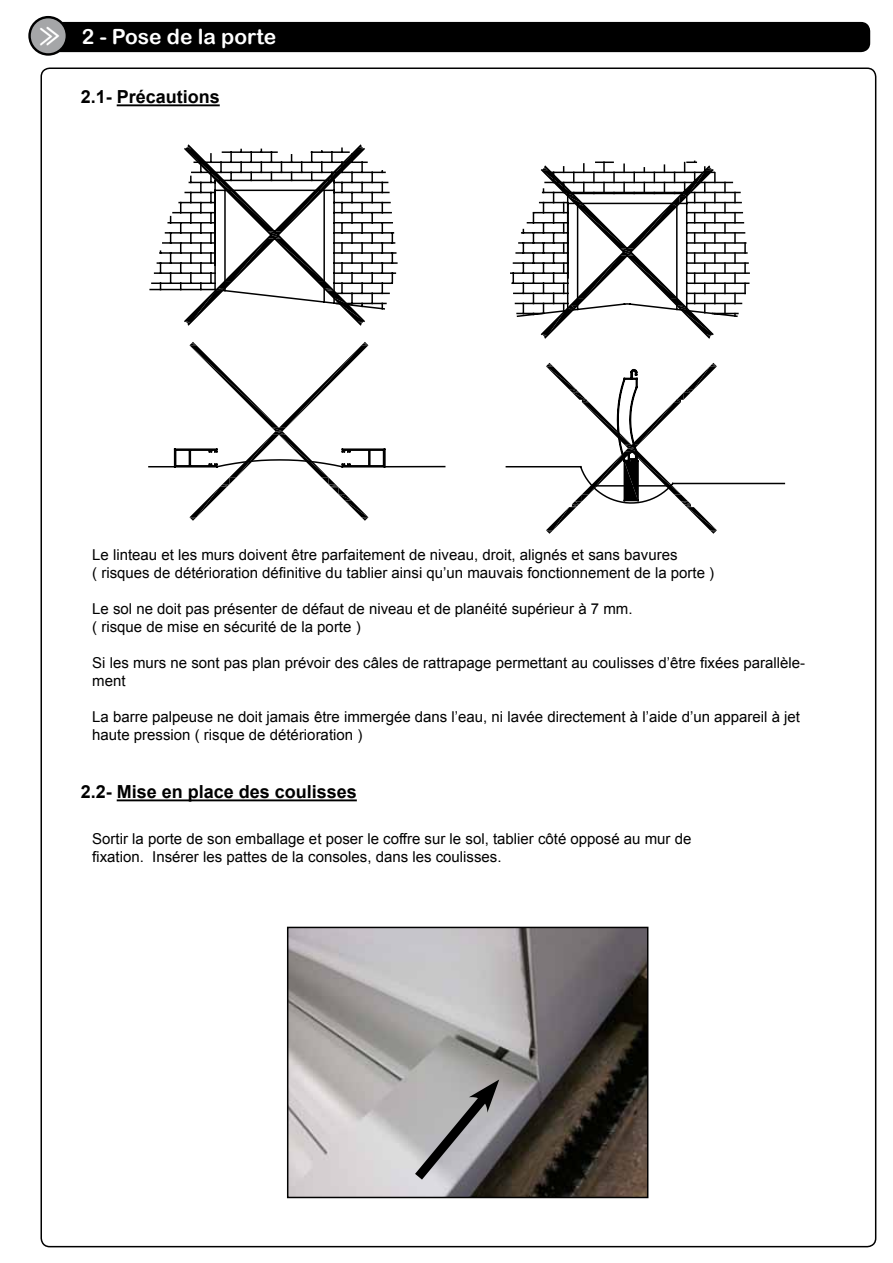
<style>
.page{position:relative;width:893px;height:1263px;background:#fff}
.page>*{position:absolute;margin:0;border:0;box-sizing:border-box;transform-origin:0 0}
.t1{font:30.75px "Technic";color:#fff}
.t2{font:21px "Arial Rounded MT Bold";color:#fff}
.t3{font:700 18px "Arial";color:#000}
.t4{font:15px/18px "Arial";color:#000}
.s1{font-size:32.4px}
</style>
<div class="page">
<div style="left:42px;top:23px;width:827px;height:28px;background:#000;border-radius:9px"></div>
<div style="left:41px;top:22px;width:829px;height:30px;border:2px solid #000;border-radius:9px"></div>
<div style="left:30px;top:17px;width:37px;height:37px;background:#a5a6a8;border-radius:50%"></div>
<div style="left:28px;top:16px;width:40px;height:40px;border:2px solid #000;border-radius:50%"></div>
<img style="left:290px;top:930px;width:355px;height:265px">
<div style="left:287px;top:927px;width:361px;height:271px;border:2px solid #000"></div>
<svg style="left:185px;top:146px;width:179px;height:43px"></svg>
<svg style="left:542px;top:167px;width:171px;height:22px"></svg>
<svg style="left:189px;top:504px;width:180px;height:17px"></svg>
<svg style="left:546px;top:504px;width:171px;height:30px"></svg>
<svg style="left:148px;top:189px;width:638px;height:315px"></svg>
<hr style="left:117px;top:104px;width:103px;height:2px;background:#000">
<hr style="left:117px;top:799px;width:240px;height:2px;background:#000">
<svg style="left:406px;top:1079px;width:94px;height:110px"></svg>
<h1 class="t1" style="left:39px;top:19px;width:26px">&gt;<span class="s1">&gt;</span></h1>
<h2 class="t2" style="left:82px;top:24px;width:196px">2 - Pose de la porte</h2>
<p class="t3" style="left:81px;top:85px;width:141px">2.1- Précautions</p>
<p class="t4" style="left:92px;top:546px;width:623px">Le linteau et les murs doivent être parfaitement de niveau, droit, alignés et sans bavures<br>( risques de détérioration définitive du tablier ainsi qu’un mauvais fonctionnement de la porte )</p>
<p class="t4" style="left:92px;top:600px;width:542px">Le sol ne doit pas présenter de défaut de niveau et de planéité supérieur à 7 mm. ( risque de mise en sécurité de la porte )</p>
<p class="t4" style="left:92px;top:654px;width:714px">Si les murs ne sont pas plan prévoir des câles de rattrapage permettant au coulisses d’être fixées parallèle&shy;ment</p>
<p class="t4" style="left:92px;top:708px;width:709px">La barre palpeuse ne doit jamais être immergée dans l’eau, ni lavée directement à l’aide d’un appareil à jet haute pression ( risque de détérioration )</p>
<p class="t3" style="left:81px;top:780px;width:278px">2.2- Mise en place des coulisses</p>
<p class="t4" style="left:92px;top:830px;width:601px">Sortir la porte de son emballage et poser le coffre sur le sol, tablier côté opposé au mur de fixation. Insérer les pattes de la consoles, dans les coulisses.</p>
</div>
